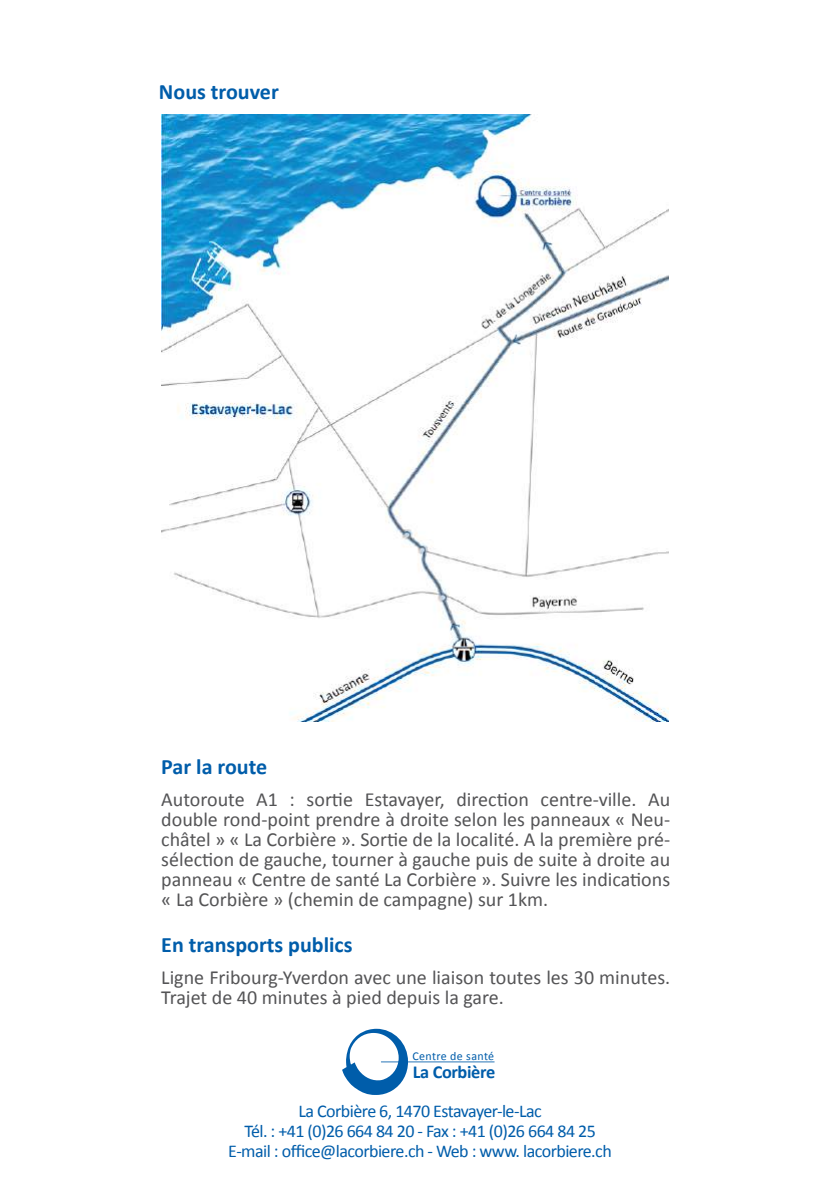
<style>
.page{position:relative;width:840px;height:1191px;background:#fff}
.page>*{position:absolute;margin:0;border:0;box-sizing:border-box;transform-origin:0 0}
.t1{font:700 22px "Calibri";color:#005daa}
.t2{font:20px/20px "Calibri";color:#545456;text-align:justify}
.t3{font:700 18.4px "Calibri";letter-spacing:-.02em;color:#005daa}
.t4{font:18px/20px "Calibri";letter-spacing:-.03em;color:#005daa;text-align:center}
.t5{font:12px "Calibri";letter-spacing:.03em;color:#005daa}
</style>
<div class="page">
<svg style="left:342px;top:1028px;width:152px;height:67px"></svg>
<img style="left:161px;top:115px;width:507px;height:607px">
<p class="t1" style="left:159px;top:78px;width:121px">Nous trouver</p>
<p class="t1" style="left:161px;top:752px;width:107px">Par la route</p>
<p class="t2" style="left:161px;top:789px;width:510px">Autoroute A1 : sortie Estavayer, direction centre-ville. Au double rond-point prendre à droite selon les panneaux « Neu&shy;châtel » « La Corbière ». Sortie de la localité. A la première pré&shy;sélection de gauche, tourner à gauche puis de suite à droite au panneau « Centre de santé La Corbière ». Suivre les indications « La Corbière » (chemin de campagne) sur 1km.</p>
<p class="t1" style="left:161px;top:930px;width:193px">En transports publics</p>
<p class="t2" style="left:161px;top:967px;width:510px">Ligne Fribourg-Yverdon avec une liaison toutes les 30 minutes.<br>Trajet de 40 minutes à pied depuis la gare.</p>
<p class="t5" style="left:412px;top:1048px;width:83px">Centre de santé</p>
<p class="t3" style="left:412px;top:1060px;width:84px">La Corbière</p>
<p class="t4" style="left:228px;top:1101px;width:385px">La Corbière 6, 1470 Estavayer-le-Lac<br>Tél. : +41 (0)26 664 84 20 - Fax : +41 (0)26 664 84 25<br>E-mail : office@lacorbiere.ch - Web : www. lacorbiere.ch</p>
</div>
